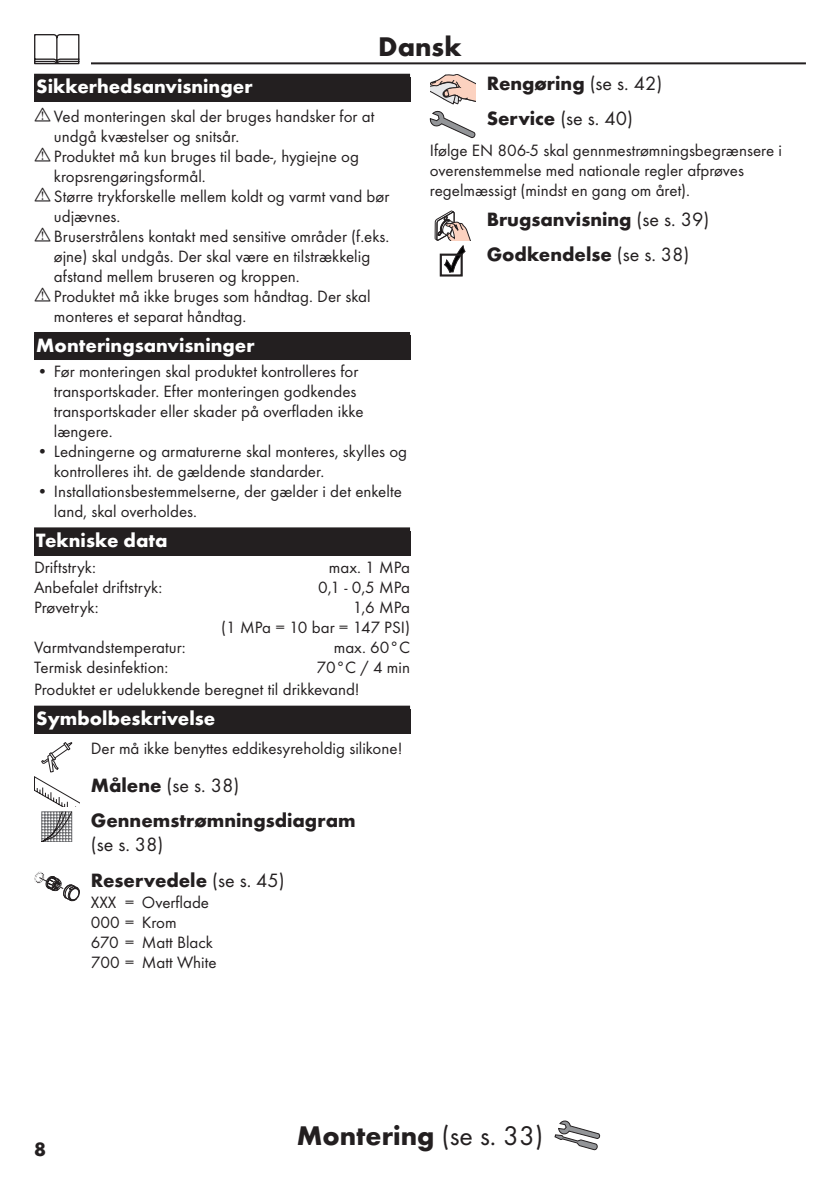
<style>
.page{position:relative;width:840px;height:1191px;background:#fff}
.page>*{position:absolute;margin:0;border:0;box-sizing:border-box;transform-origin:0 0}
.t1{font:700 28px "Futura TOT";color:#231f20}
.t2{font:700 20px/35.4px "Futura TOT";color:#231f20}
.t3{font:700 20px "Futura TOT";color:#fff}
.t4{font:20px "Futura TOT Boo";color:#231f20}
.t5{font:17px/20px "Futura TOT Boo";color:#231f20}
.s1{font-family:"Futura TOT";font-weight:700}
.s2{font-family:"Futura TOT Boo";font-weight:400}
</style>
<div class="page">
<hr style="left:34px;top:62px;width:771px;height:2px;background:#231f20">
<div style="left:23px;top:34px;width:68px;height:34px;background:#fff"></div>
<svg style="left:34px;top:34px;width:45px;height:30px"></svg>
<svg style="left:554px;top:1120px;width:45px;height:30px"></svg>
<div style="left:34px;top:74px;width:376px;height:28px;background:#231f20"></div>
<div style="left:34px;top:332px;width:376px;height:28px;background:#231f20"></div>
<div style="left:34px;top:527px;width:376px;height:28px;background:#231f20"></div>
<div style="left:34px;top:709px;width:376px;height:25px;background:#231f20"></div>
<div style="left:34px;top:705px;width:376px;height:28px;background:#231f20"></div>
<svg style="left:34px;top:742px;width:45px;height:100px"></svg>
<svg style="left:34px;top:871px;width:45px;height:30px"></svg>
<svg style="left:430px;top:74px;width:45px;height:30px"></svg>
<svg style="left:429px;top:111px;width:46px;height:27px"></svg>
<svg style="left:434px;top:211px;width:36px;height:65px"></svg>
<h1 class="t1" style="left:378px;top:29px;width:85px">Dansk</h1>
<p class="t3" style="left:36px;top:74px;width:218px">Sikkerhedsanvisninger</p>
<p class="t5" style="left:54px;top:106px;width:337px">Ved monteringen skal der bruges handsker for at undgå kvæstelser og snitsår.<br>Produktet må kun bruges til bade-, hygiejne og kropsrengøringsformål.<br>Større trykforskelle mellem koldt og varmt vand bør udjævnes.<br>Bruserstrålens kontakt med sensitive områder (f.eks. øjne) skal undgås. Der skal være en tilstrækkelig afstand mellem bruseren og kroppen.<br>Produktet må ikke bruges som håndtag. Der skal monteres et separat håndtag.</p>
<p class="t3" style="left:36px;top:332px;width:220px">Monteringsanvisninger</p>
<p class="t5" style="left:54px;top:361px;width:311px;text-indent:-17px">• Før monteringen skal produktet kontrolleres for transportskader. Efter monteringen godkendes transportskader eller skader på overfladen ikke længere.</p>
<p class="t5" style="left:54px;top:441px;width:354px;text-indent:-17px">• Ledningerne og armaturerne skal monteres, skylles og kontrolleres iht. de gældende standarder.</p>
<p class="t5" style="left:54px;top:481px;width:349px;text-indent:-17px">• Installationsbestemmelserne, der gælder i det enkelte land, skal overholdes.</p>
<p class="t3" style="left:36px;top:528px;width:133px">Tekniske data</p>
<p class="t5" style="left:34px;top:557px;width:63px">Driftstryk:</p>
<p class="t5" style="left:329px;top:557px;width:83px">max. 1 MPa</p>
<p class="t5" style="left:34px;top:577px;width:130px">Anbefalet driftstryk:</p>
<p class="t5" style="left:318px;top:577px;width:93px">0,1 - 0,5 MPa</p>
<p class="t5" style="left:34px;top:597px;width:66px">Prøvetryk:</p>
<p class="t5" style="left:221px;top:597px;width:190px;text-align:right">1,6 MPa<br>(1 MPa = 10 bar = 147 PSI)</p>
<p class="t5" style="left:34px;top:637px;width:153px">Varmtvandstemperatur:</p>
<p class="t5" style="left:333px;top:637px;width:78px">max. 60°C</p>
<p class="t5" style="left:34px;top:657px;width:136px">Termisk desinfektion:</p>
<p class="t5" style="left:34px;top:655px;width:377px;line-height:22.8px;text-indent:282px">70°C / 4 min<br>Produktet er udelukkende beregnet til drikkevand!</p>
<p class="t3" style="left:36px;top:706px;width:180px">Symbolbeskrivelse</p>
<p class="t5" style="left:91px;top:738px;width:313px">Der må ikke benyttes eddikesyreholdig silikone!</p>
<p class="t4" style="left:91px;top:773px;width:150px"><span class="s1">Målene</span> (se s. 38)</p>
<p class="t2" style="left:91px;top:802px;width:266px">Gennemstrømningsdiagram</p>
<p class="t4" style="left:91px;top:832px;width:74px">(se s. 38)</p>
<p class="t2" style="left:91px;top:862px;width:195px">Reservedele <span class="s2">(se s. 45)</span></p>
<p class="t5" style="left:91px;top:892px;width:127px">XXX = Overflade<br>000 = Krom<br>670 = Matt Black<br>700 = Matt White</p>
<p class="t2" style="left:486px;top:65px;width:177px">Rengøring <span class="s2">(se s. 42)</span></p>
<p class="t4" style="left:486px;top:106px;width:148px"><span class="s1">Service</span> (se s. 40)</p>
<p class="t5" style="left:429px;top:140px;width:353px">Ifølge EN 806-5 skal gennmestrømningsbegrænsere i overenstemmelse med nationale regler afprøves regelmæssigt (mindst en gang om året).</p>
<p class="t2" style="left:486px;top:201px;width:224px">Brugsanvisning <span class="s2">(se s. 39)<br></span>Godkendelse <span class="s2">(se s. 38)</span></p>
<p class="t2" style="left:34px;top:1131px;width:13px">8</p>
<h1 class="t1" style="left:296px;top:1118px;width:248px">Montering <span class="s2">(se s. 33)</span></h1>
</div>
